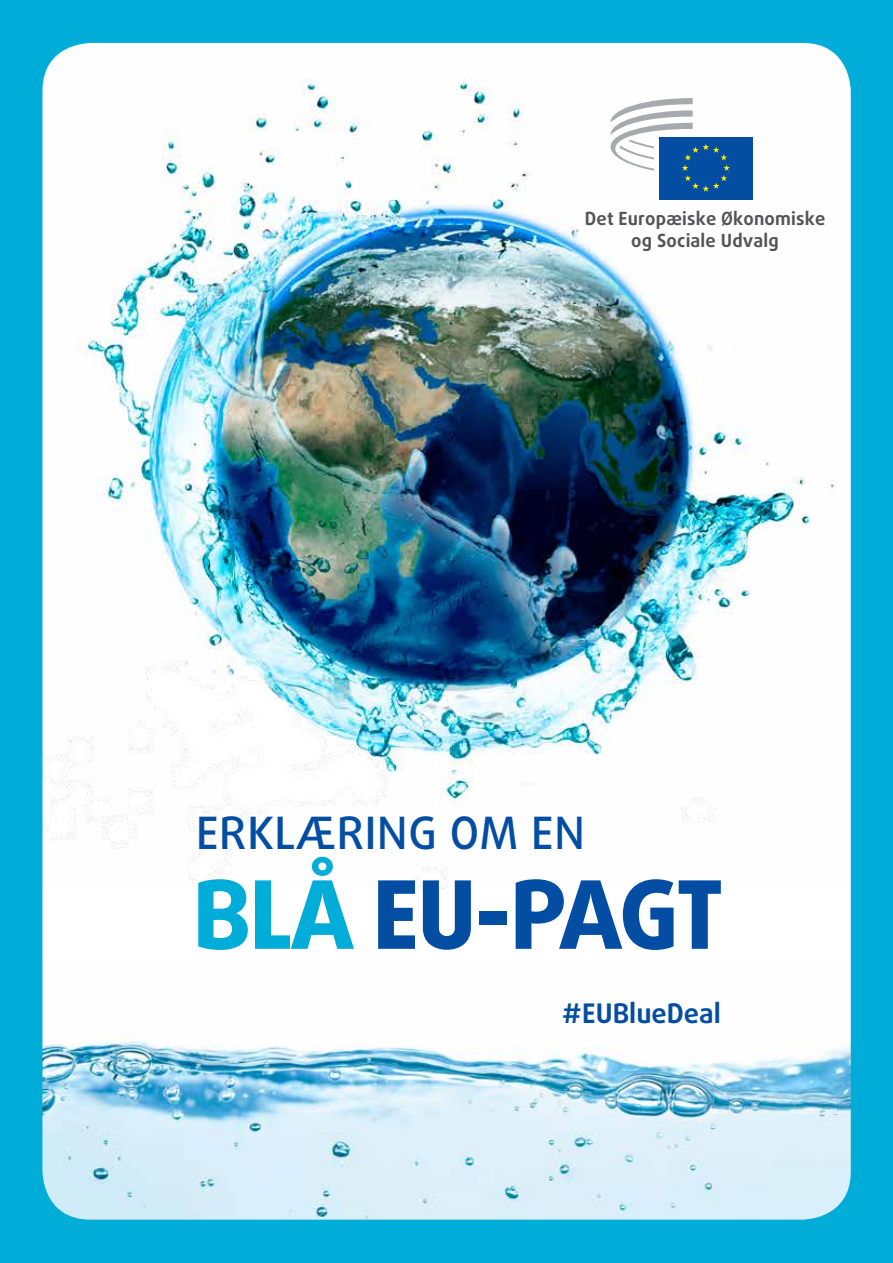
<style>
.page{position:relative;width:893px;height:1263px;background:#fff}
.page>*{position:absolute;margin:0;border:0;box-sizing:border-box;transform-origin:0 0}
.t1{font:800 94.5px "Daxline Pro";letter-spacing:-.025em;color:#034ea2}
.t2{font:500 44.7px "Daxline Pro";letter-spacing:.02em;color:#034ea2}
.t3{font:700 27px "Daxline Pro";color:#034ea2}
.t4{font:700 18.15px/21.8px "Daxline Pro";letter-spacing:.01em;color:#545456;text-align:center}
.s1{color:#00add9}
</style>
<div class="page">
<img style="left:0;top:0;width:893px;height:1263px">
<p class="t4" style="left:585px;top:208px;width:242px">Det Europæiske Økonomiske og Sociale Udvalg</p>
<h2 class="t2" style="left:196px;top:803px;width:390px">ERKLÆRING OM EN</h2>
<h1 class="t1" style="left:193px;top:852px;width:533px"><span class="s1">BLÅ</span> EU-PAGT</h1>
<h3 class="t3" style="left:562px;top:995px;width:160px">#EUBlueDeal</h3>
</div>
